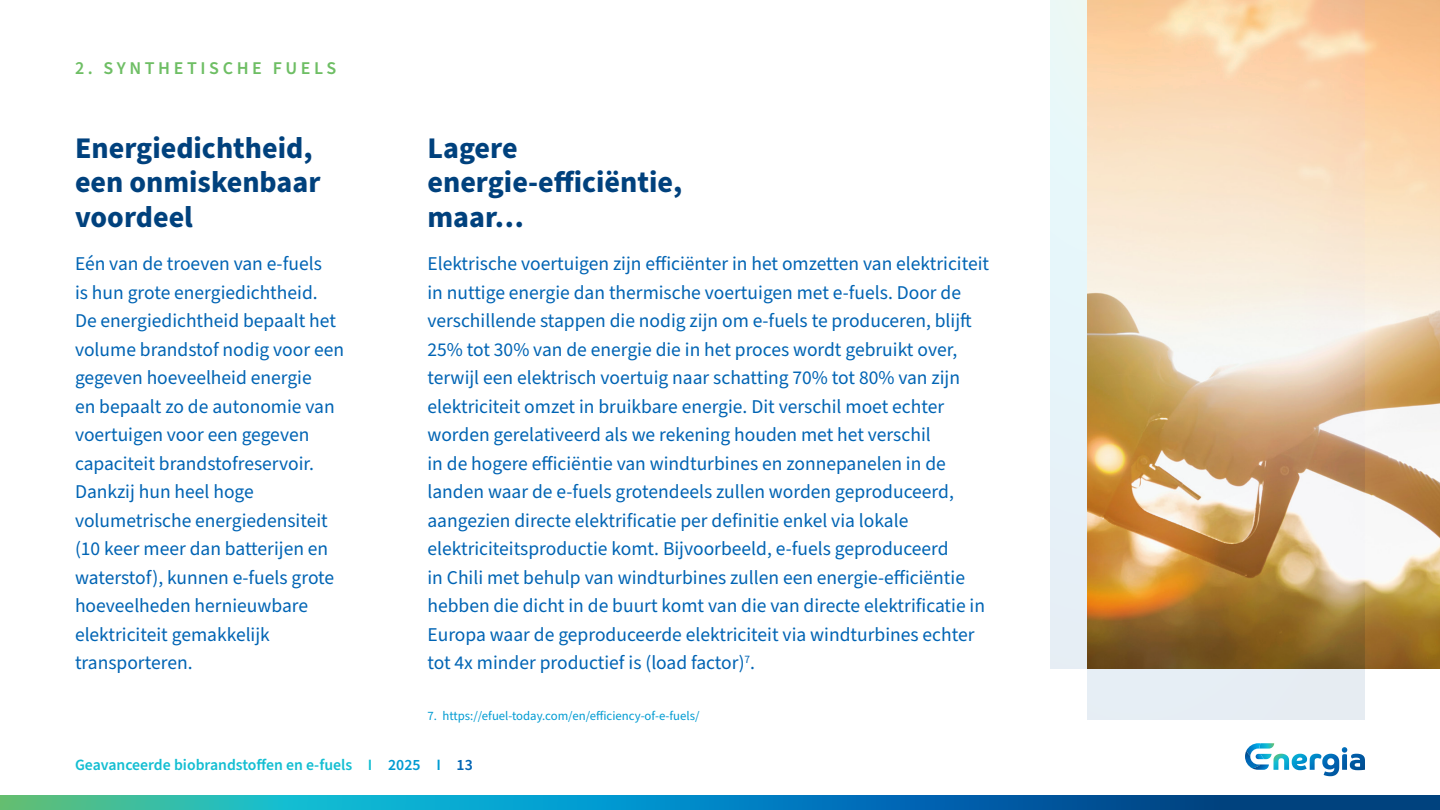
<style>
.page{position:relative;width:1440px;height:810px;background:#fff}
.page>*{position:absolute;margin:0;border:0;box-sizing:border-box;transform-origin:0 0}
.Tabel-tekst-regular{font:700 30px/34.5px "Source Sans Pro";color:#00417d}
.Tabel-tekst-regular-2{font:19.5px/28.5px "Source Sans Pro";color:#0064b4}
.Tabel-tekst-regular-3{font:600 18px "Source Sans Pro";letter-spacing:.2em;color:#6ebe64}
.t1{font:600 15.75px "Source Sans Pro";color:#14bed2}
.Tabel-tekst-regular-4{font:12.75px "Source Sans Pro";color:#009bd2}
.s1{color:#009bd2}
.s2{color:#0064b4}
</style>
<div class="page">
<svg style="left:0;top:795px;width:1440px;height:15px;background:#0e82ab"></svg>
<svg style="left:1310px;top:747px;width:55px;height:29px"></svg>
<svg style="left:1245px;top:743px;width:29px;height:27px"></svg>
<img style="left:1365px;top:0;width:75px;height:669px">
<div style="left:1050px;top:0;width:315px;height:669px;background:#e6f5f9"></div>
<svg style="left:1088px;top:0;width:277px;height:720px;background:#dfc39f"></svg>
<p class="Tabel-tekst-regular-3" style="left:75px;top:56px;width:263px">2. SYNTHETISCHE FUELS</p>
<p class="Tabel-tekst-regular" style="left:75px;top:131px;width:247px">Energiedichtheid, een onmiskenbaar voordeel</p>
<p class="Tabel-tekst-regular-2" style="left:75px;top:250px;width:271px">Eén van de troeven van e-fuels<br>is hun grote energiedichtheid.<br>De energiedichtheid bepaalt het volume brandstof nodig voor een gegeven hoeveelheid energie<br>en bepaalt zo de autonomie van voertuigen voor een gegeven capaciteit brandstofreservoir.<br>Dankzij hun heel hoge volumetrische energiedensiteit (10 keer meer dan batterijen en waterstof), kunnen e-fuels grote hoeveelheden hernieuwbare elektriciteit gemakkelijk transporteren.</p>
<p class="Tabel-tekst-regular" style="left:428px;top:131px;width:256px">Lagere energie-efficiëntie, maar…</p>
<p class="Tabel-tekst-regular-2" style="left:428px;top:250px;width:563px">Elektrische voertuigen zijn efficiënter in het omzetten van elektriciteit in nuttige energie dan thermische voertuigen met e-fuels. Door de verschillende stappen die nodig zijn om e-fuels te produceren, blijft 25% tot 30% van de energie die in het proces wordt gebruikt over, terwijl een elektrisch voertuig naar schatting 70% tot 80% van zijn elektriciteit omzet in bruikbare energie. Dit verschil moet echter worden gerelativeerd als we rekening houden met het verschil<br>in de hogere efficiëntie van windturbines en zonnepanelen in de landen waar de e-fuels grotendeels zullen worden geproduceerd, aangezien directe elektrificatie per definitie enkel via lokale elektriciteitsproductie komt. Bijvoorbeeld, e-fuels geproduceerd<br>in Chili met behulp van windturbines zullen een energie-efficiëntie hebben die dicht in de buurt komt van die van directe elektrificatie in Europa waar de geproduceerde elektriciteit via windturbines echter tot 4x minder productief is (load factor)<sup>7</sup>.</p>
<p class="Tabel-tekst-regular-4" style="left:428px;top:707px;width:274px">7. https://efuel-today.com/en/efficiency-of-e-fuels/</p>
<p class="t1" style="left:75px;top:754px;width:399px">Geavanceerde biobrandstoffen en e-fuels I <span class="s1">2025 I</span> <span class="s2">13</span></p>
</div>
